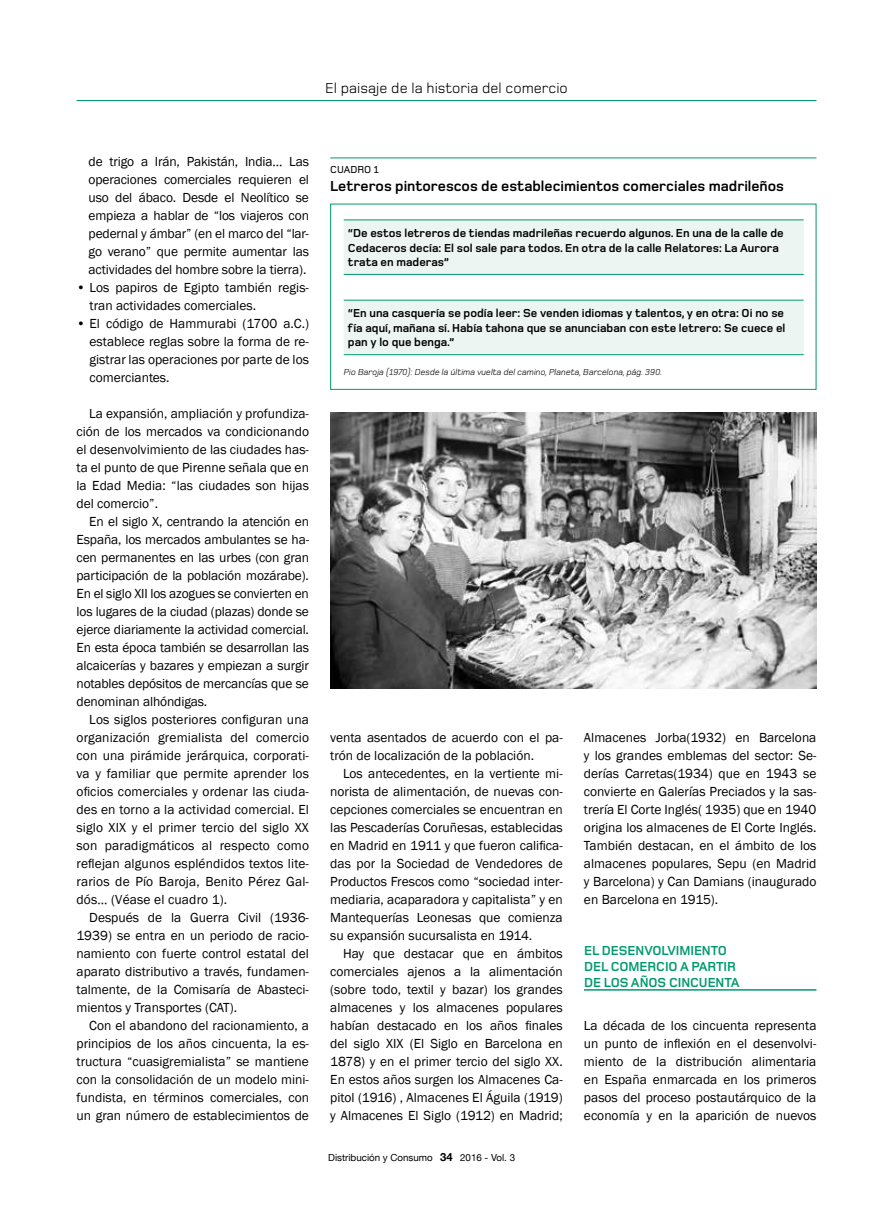
<style>
.page{position:relative;width:893px;height:1212px;background:#fff}
.page>*{position:absolute;margin:0;border:0;box-sizing:border-box;transform-origin:0 0}
.t1{font:700 15px "Foundry Monoline";color:#000}
.t2{font:15px "Foundry Monoline";color:#000}
.t3{font:13.5px/18px "Franklin Gothic";color:#000;text-align:justify}
.t4{font:700 13.5px/16.2px "Foundry Monoline";letter-spacing:-.005em;color:#009a6e}
.t5{font:700 12px/14.4px "Foundry Monoline";color:#000}
.t6{font:500 10.5px "Foundry Monoline";color:#000}
.t7{font:9.75px "Helvetica Neue";color:#000}
.t8{font:italic 9px "Foundry Monoline";color:#000}
.s1{font-weight:700;font-size:11.25px}
</style>
<div class="page">
<hr style="left:330px;top:158px;width:486px;height:1px;background:#009a6e">
<div style="left:330px;top:204px;width:486px;height:186px;border:1px solid #009a6e"></div>
<svg style="left:344px;top:220px;width:460px;height:134px;fill:#ecf5f1"></svg>
<hr style="left:344px;top:219px;width:460px;height:1px;background:#009a6e">
<hr style="left:344px;top:274px;width:460px;height:1px;background:#009a6e">
<hr style="left:344px;top:300px;width:460px;height:1px;background:#009a6e">
<hr style="left:344px;top:354px;width:460px;height:1px;background:#009a6e">
<hr style="left:584px;top:989px;width:232px;height:1px;background:#009a6e">
<img style="left:330px;top:412px;width:486px;height:276px">
<hr style="left:77px;top:100px;width:739px;height:1px;background:#009a6e">
<p class="t2" style="left:325px;top:79px;width:244px">El paisaje de la historia del comercio</p>
<p class="t3" style="left:89px;top:153px;width:222px">de trigo a Irán, Pakistán, India… Las operaciones comerciales requieren el uso del ábaco. Desde el Neolítico se empieza a hablar de “los viajeros con pedernal y ámbar” (en el marco del “lar&shy;go verano” que permite aumentar las actividades del hombre sobre la tierra).</p>
<p class="t3" style="left:90px;top:279px;width:221px;text-indent:-13px">• Los papiros de Egipto también regis&shy;tran actividades comerciales.</p>
<p class="t3" style="left:90px;top:315px;width:221px;text-indent:-13px">• El código de Hammurabi (1700 a.C.) establece reglas sobre la forma de re&shy;gistrar las operaciones por parte de los comerciantes.</p>
<p class="t3" style="left:77px;top:405px;width:234px;text-indent:13px">La expansión, ampliación y profundiza&shy;ción de los mercados va condicionando el desenvolvimiento de las ciudades has&shy;ta el punto de que Pirenne señala que en la Edad Media: “las ciudades son hijas del comercio”.</p>
<p class="t3" style="left:77px;top:513px;width:234px;text-indent:13px">En el siglo X, centrando la atención en España, los mercados ambulantes se ha&shy;cen permanentes en las urbes (con gran participación de la población mozárabe).<br>En el siglo XII los azogues se convierten en los lugares de la ciudad (plazas) donde se ejerce diariamente la actividad comercial.<br>En esta época también se desarrollan las alcaicerías y bazares y empiezan a surgir notables depósitos de mercancías que se denominan alhóndigas.</p>
<p class="t3" style="left:77px;top:711px;width:234px;text-indent:13px">Los siglos posteriores configuran una organización gremialista del comercio con una pirámide jerárquica, corporati&shy;va y familiar que permite aprender los oficios comerciales y ordenar las ciuda&shy;des en torno a la actividad comercial. El siglo XIX y el primer tercio del siglo XX son paradigmáticos al respecto como reflejan algunos espléndidos textos lite&shy;rarios de Pío Baroja, Benito Pérez Gal&shy;dós… (Véase el cuadro 1).</p>
<p class="t3" style="left:77px;top:909px;width:234px;text-indent:13px">Después de la Guerra Civil (1936- 1939) se entra en un periodo de racio&shy;namiento con fuerte control estatal del aparato distributivo a través, fundamen&shy;talmente, de la Comisaría de Abasteci&shy;mientos y Transportes (CAT).</p>
<p class="t3" style="left:77px;top:1017px;width:234px;text-indent:13px">Con el abandono del racionamiento, a principios de los años cincuenta, la es&shy;tructura “cuasigremialista” se mantiene con la consolidación de un modelo mini&shy;fundista, en términos comerciales, con un gran número de establecimientos de</p>
<p class="t6" style="left:330px;top:164px;width:50px">CUADRO 1</p>
<p class="t1" style="left:330px;top:178px;width:455px">Letreros pintorescos de establecimientos comerciales madrileños</p>
<p class="t5" style="left:348px;top:226px;width:437px">“De estos letreros de tiendas madrileñas recuerdo algunos. En una de la calle de<br>Cedaceros decía: El sol sale para todos. En otra de la calle Relatores: La Aurora trata en maderas”</p>
<p class="t5" style="left:348px;top:307px;width:439px;text-align:justify">“En una casquería se podía leer: Se venden idiomas y talentos, y en otra: Oi no se fía aquí, mañana sí. Había tahona que se anunciaban con este letrero: Se cuece el pan y lo que benga.”</p>
<p class="t8" style="left:344px;top:367px;width:320px">Pio Baroja (1970): Desde la última vuelta del camino, Planeta, Barcelona, pág. 390.</p>
<p class="t3" style="left:330px;top:729px;width:234px">venta asentados de acuerdo con el pa&shy;trón de localización de la población.</p>
<p class="t3" style="left:330px;top:765px;width:234px;text-indent:13px">Los antecedentes, en la vertiente mi&shy;norista de alimentación, de nuevas con&shy;cepciones comerciales se encuentran en las Pescaderías Coruñesas, establecidas en Madrid en 1911 y que fueron califica&shy;das por la Sociedad de Vendedores de Productos Frescos como “sociedad inter&shy;mediaria, acaparadora y capitalista” y en Mantequerías Leonesas que comienza su expansión sucursalista en 1914.</p>
<p class="t3" style="left:330px;top:945px;width:234px;text-indent:13px">Hay que destacar que en ámbitos comerciales ajenos a la alimentación (sobre todo, textil y bazar) los grandes almacenes y los almacenes populares habían destacado en los años finales del siglo XIX (El Siglo en Barcelona en 1878) y en el primer tercio del siglo XX.<br>En estos años surgen los Almacenes Ca&shy;pitol (1916) , Almacenes El Águila (1919) y Almacenes El Siglo (1912) en Madrid;</p>
<p class="t7" style="left:328px;top:1152px;width:188px">Distribución y Consumo <span class="s1">34</span> 2016 - Vol. 3</p>
<p class="t3" style="left:584px;top:729px;width:234px">Almacenes Jorba(1932) en Barcelona y los grandes emblemas del sector: Se&shy;derías Carretas(1934) que en 1943 se convierte en Galerías Preciados y la sas&shy;trería El Corte Inglés( 1935) que en 1940 origina los almacenes de El Corte Inglés.<br>También destacan, en el ámbito de los almacenes populares, Sepu (en Madrid y Barcelona) y Can Damians (inaugurado en Barcelona en 1915).</p>
<p class="t4" style="left:584px;top:943px;width:157px">EL DESENVOLVIMIENTO<br>DEL COMERCIO A PARTIR<br>DE LOS AÑOS CINCUENTA</p>
<p class="t3" style="left:584px;top:1017px;width:234px">La década de los cincuenta representa un punto de inflexión en el desenvolvi&shy;miento de la distribución alimentaria en España enmarcada en los primeros pasos del proceso postautárquico de la economía y en la aparición de nuevos</p>
</div>
